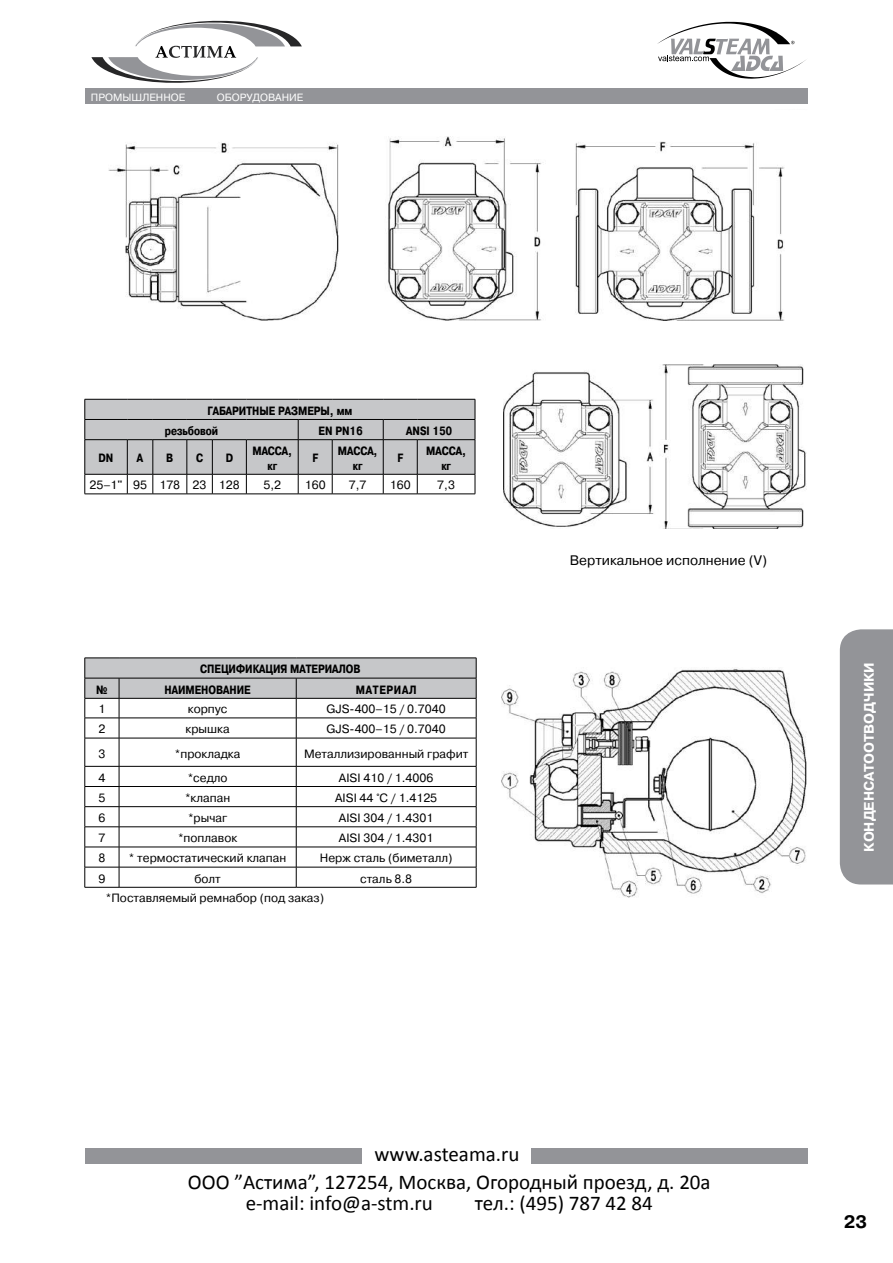
<style>
.page{position:relative;width:893px;height:1263px;background:#fff}
.page>*{position:absolute;margin:0;border:0;box-sizing:border-box;transform-origin:0 0}
.t1{font:21px/21px "Calibri";color:#000}
.t2{font:700 18px "Pragmatica C";color:#000}
.t3{font:13.8px "Pragmatica C";color:#000}
.t4{font:700 13.8px "Pragmatica C";letter-spacing:-.005em;color:#fff}
.t5{font:12px "Pragmatica C";color:#000}
.t6{font:700 12px/14.4px "Pragmatica Cond C";color:#000;text-align:center}
.t7{font:700 12px "Pragmatica Cond C";letter-spacing:.06em;color:#000}
.t8{font:10.5px "Pragmatica C";color:#fff}
</style>
<div class="page">
<div style="left:85px;top:1148px;width:276px;height:16px;background:#939498"></div>
<div style="left:531px;top:1148px;width:277px;height:16px;background:#939498"></div>
<div style="left:85px;top:89px;width:723px;height:15px;background:#939498"></div>
<svg style="left:657px;top:22px;width:149px;height:57px"></svg>
<div style="left:840px;top:629px;width:53px;height:255px;background:#939498"></div>
<svg style="left:85px;top:399px;width:391px;height:96px"></svg>
<hr style="left:212px;top:494px;width:34px;height:1px;background:#000">
<hr style="left:246px;top:494px;width:52px;height:1px;background:#000">
<hr style="left:298px;top:494px;width:34px;height:1px;background:#000">
<hr style="left:332px;top:494px;width:51px;height:1px;background:#000">
<hr style="left:383px;top:494px;width:34px;height:1px;background:#000">
<hr style="left:417px;top:494px;width:58px;height:1px;background:#000">
<svg style="left:85px;top:658px;width:392px;height:229px"></svg>
<hr style="left:85px;top:887px;width:34px;height:1px;background:#000">
<hr style="left:119px;top:887px;width:177px;height:1px;background:#000">
<hr style="left:296px;top:887px;width:180px;height:1px;background:#000">
<img style="left:503px;top:365px;width:303px;height:164px">
<img style="left:108px;top:136px;width:677px;height:185px">
<img style="left:502px;top:668px;width:305px;height:230px">
<svg style="left:91px;top:20px;width:211px;height:63px"></svg>
<p class="t8" style="left:91px;top:91px;width:96px">ПРОМЫШЛЕННОЕ</p>
<p class="t8" style="left:217px;top:91px;width:88px">ОБОРУДОВАНИЕ</p>
<p class="t6" style="left:165px;top:401px;width:189px;line-height:20.2px;text-align:left;text-indent:42px">ГАБАРИТНЫЕ РАЗМЕРЫ, мм резьбовой</p>
<p class="t6" style="left:319px;top:424px;width:46px">EN PN16</p>
<p class="t6" style="left:406px;top:424px;width:47px">ANSI 150</p>
<p class="t6" style="left:99px;top:451px;width:16px">DN</p>
<p class="t6" style="left:137px;top:451px;width:8px">A</p>
<p class="t6" style="left:166px;top:451px;width:9px">B</p>
<p class="t6" style="left:196px;top:451px;width:8px">C</p>
<p class="t6" style="left:226px;top:451px;width:9px">D</p>
<p class="t6" style="left:252px;top:444px;width:41px">МАССА, кг</p>
<p class="t6" style="left:312px;top:451px;width:7px">F</p>
<p class="t6" style="left:338px;top:444px;width:41px">МАССА, кг</p>
<p class="t6" style="left:397px;top:451px;width:7px">F</p>
<p class="t6" style="left:426px;top:444px;width:41px">МАССА, кг</p>
<p class="t5" style="left:89px;top:478px;width:152px">25–1" 95 178 23 128</p>
<p class="t5" style="left:263px;top:478px;width:19px">5,2</p>
<p class="t5" style="left:305px;top:478px;width:22px">160</p>
<p class="t5" style="left:349px;top:478px;width:19px">7,7</p>
<p class="t5" style="left:390px;top:478px;width:22px">160</p>
<p class="t5" style="left:437px;top:478px;width:19px">7,3</p>
<p class="t6" style="left:200px;top:662px;width:162px">СПЕЦИФИКАЦИЯ МАТЕРИАЛОВ</p>
<p class="t6" style="left:96px;top:682px;width:13px">№</p>
<p class="t6" style="left:165px;top:682px;width:88px">НАИМЕНОВАНИЕ</p>
<p class="t7" style="left:356px;top:683px;width:62px">МАТЕРИАЛ</p>
<p class="t5" style="left:98px;top:702px;width:8px">1</p>
<p class="t5" style="left:188px;top:702px;width:41px">корпус</p>
<p class="t5" style="left:327px;top:702px;width:121px">GJS-400–15 / 0.7040</p>
<p class="t5" style="left:98px;top:722px;width:8px">2</p>
<p class="t5" style="left:186px;top:722px;width:46px">крышка</p>
<p class="t5" style="left:327px;top:722px;width:121px">GJS-400–15 / 0.7040</p>
<p class="t5" style="left:98px;top:747px;width:8px">3</p>
<p class="t5" style="left:175px;top:747px;width:67px">*прокладка</p>
<p class="t5" style="left:304px;top:747px;width:166px">Металлизированный графит</p>
<p class="t5" style="left:98px;top:771px;width:8px">4</p>
<p class="t5" style="left:188px;top:771px;width:41px">*седло</p>
<p class="t5" style="left:339px;top:771px;width:96px">AISI 410 / 1.4006</p>
<p class="t5" style="left:98px;top:791px;width:8px">5</p>
<p class="t5" style="left:185px;top:791px;width:47px">*клапан</p>
<p class="t5" style="left:335px;top:791px;width:104px">AISI 44 °C / 1.4125</p>
<p class="t5" style="left:98px;top:811px;width:8px">6</p>
<p class="t5" style="left:188px;top:811px;width:41px">*рычаг</p>
<p class="t5" style="left:339px;top:811px;width:96px">AISI 304 / 1.4301</p>
<p class="t5" style="left:98px;top:831px;width:8px">7</p>
<p class="t5" style="left:178px;top:831px;width:61px">*поплавок</p>
<p class="t5" style="left:339px;top:831px;width:96px">AISI 304 / 1.4301</p>
<p class="t5" style="left:98px;top:852px;width:8px">8</p>
<p class="t5" style="left:129px;top:852px;width:159px">* термостатический клапан</p>
<p class="t5" style="left:320px;top:852px;width:134px">Нерж сталь (биметалл)</p>
<p class="t5" style="left:98px;top:872px;width:8px">9</p>
<p class="t5" style="left:194px;top:872px;width:28px">болт</p>
<p class="t5" style="left:360px;top:872px;width:54px">сталь 8.8</p>
<p class="t5" style="left:106px;top:891px;width:220px">*Поставляемый ремнабор (под заказ)</p>
<p class="t3" style="left:570px;top:552px;width:199px">Вертикальное исполнение (V)</p>
<p class="t4" style="left:862px;top:852px;width:191px;rotate:-90deg">КОНДЕНСАТООТВОДЧИКИ</p>
<h1 class="t1" style="left:374px;top:1144px;width:147px">www.asteama.ru</h1>
<h1 class="t1" style="left:246px;top:1171px;width:466px;text-indent:-58px">ООО ”Астима”, 127254, Москва, Огородный проезд, д. 20а e-mail: info@a-stm.ru</h1>
<h1 class="t1" style="left:475px;top:1192px;width:179px">тел.: (495) 787 42 84</h1>
<h2 class="t2" style="left:844px;top:1212px;width:25px">23</h2>
</div>
